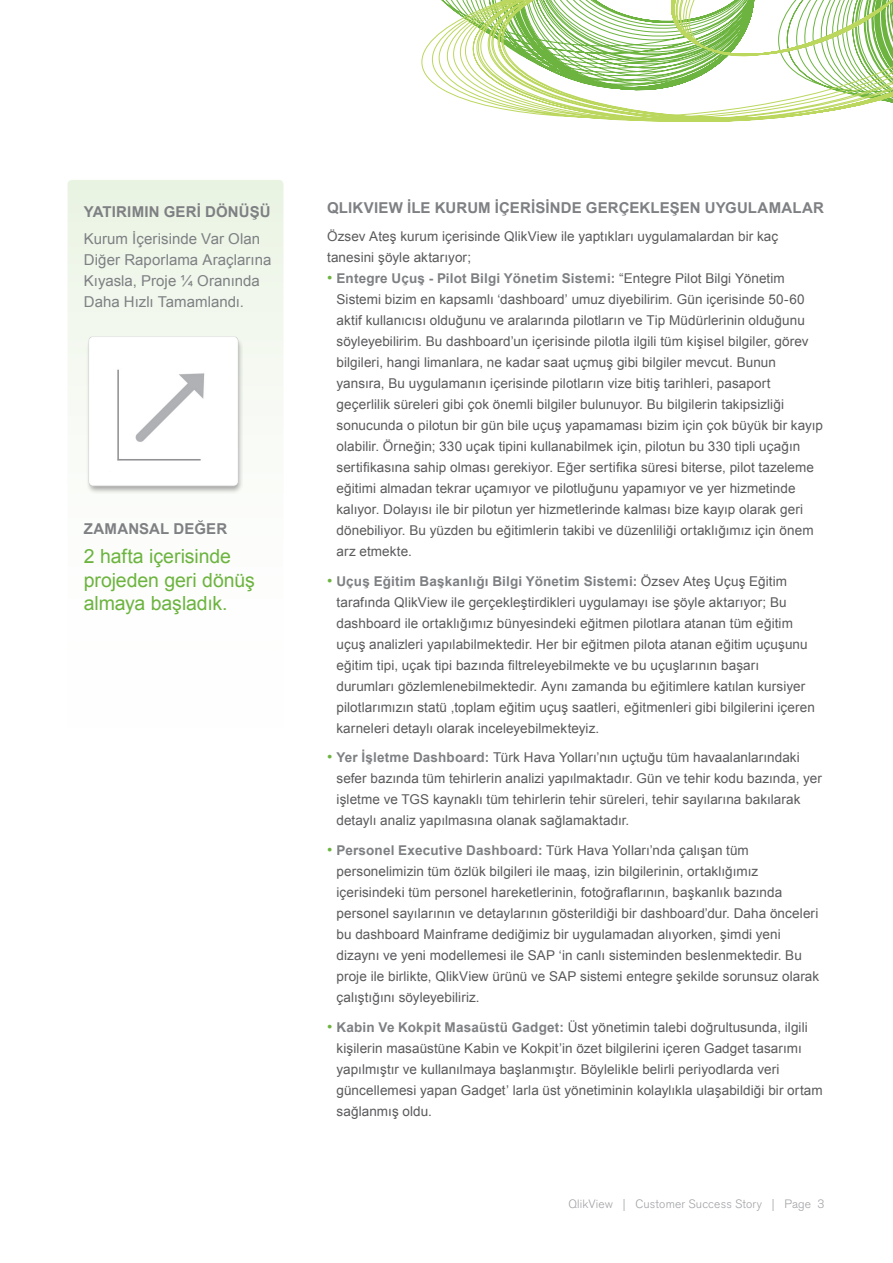
<style>
.page{position:relative;width:893px;height:1263px;background:#fff}
.page>*{position:absolute;margin:0;border:0;box-sizing:border-box;transform-origin:0 0}
.HEADER_5_-_Grey_Caps{font:19.5px/23.4px "Arial";letter-spacing:-.005em;color:#6cb43f}
.HEADER_5_-_Grey_Caps-2{font:15px/21px "Arial";color:#7e8083}
.HEADER_5_-_Grey_Caps-3{font:700 15px "Arial";letter-spacing:.01em;color:#7e8083}
.BODY{font:13.5px/21px "Arial";letter-spacing:.005em;color:#5a5a5d}
.PAGE_-_Footer{font:300 12px "Akzidenz Grotesk BQ";letter-spacing:.015em;color:#a0a1a5}
.s1{font-size:15px;color:#6cb43f}
.s2{font-weight:700;color:#7e8083}
</style>
<div class="page">
<svg style="left:421px;top:0;width:472px;height:122px"></svg>
<div style="left:68px;top:180px;width:216px;height:589px;background:linear-gradient(to bottom,#edf5e7,#fff);border-radius:4px"></div>
<img style="left:84px;top:335px;width:159px;height:159px">
<img style="left:88px;top:336px;width:150px;height:150px">
<p class="HEADER_5_-_Grey_Caps-3" style="left:84px;top:202px;width:188px">YATIRIMIN GERI DÖNÜŞÜ</p>
<p class="HEADER_5_-_Grey_Caps-2" style="left:84px;top:229px;width:189px">Kurum İçerisinde Var Olan<br>Diğer Raporlama Araçlarına<br>Kıyasla, Proje ¼ Oranında<br>Daha Hızlı Tamamlandı.</p>
<p class="HEADER_5_-_Grey_Caps-3" style="left:84px;top:518px;width:145px">ZAMANSAL DEĞER</p>
<p class="HEADER_5_-_Grey_Caps" style="left:84px;top:545px;width:173px">2 hafta içerisinde projeden geri dönüş almaya başladık.</p>
<p class="HEADER_5_-_Grey_Caps-3" style="left:327px;top:198px;width:498px">QLIKVIEW ILE KURUM İÇERISINDE GERÇEKLEŞEN UYGULAMALAR</p>
<p class="BODY" style="left:327px;top:226px;width:453px">Özsev Ateş kurum içerisinde QlikView ile yaptıkları uygulamalardan bir kaç tanesini şöyle aktarıyor;</p>
<p class="BODY" style="left:336px;top:268px;width:488px;text-indent:-9px"><span class="s1">•</span> <span class="s2">Entegre Uçuş - Pilot Bilgi Yönetim Sistemi:</span> “Entegre Pilot Bilgi Yönetim Sistemi bizim en kapsamlı ‘dashboard’ umuz diyebilirim. Gün içerisinde 50-60 aktif kullanıcısı olduğunu ve aralarında pilotların ve Tip Müdürlerinin olduğunu söyleyebilirim. Bu dashboard’un içerisinde pilotla ilgili tüm kişisel bilgiler, görev bilgileri, hangi limanlara, ne kadar saat uçmuş gibi bilgiler mevcut. Bunun yansıra, Bu uygulamanın içerisinde pilotların vize bitiş tarihleri, pasaport geçerlilik süreleri gibi çok önemli bilgiler bulunuyor. Bu bilgilerin takipsizliği sonucunda o pilotun bir gün bile uçuş yapamaması bizim için çok büyük bir kayıp olabilir. Örneğin; 330 uçak tipini kullanabilmek için, pilotun bu 330 tipli uçağın sertifikasına sahip olması gerekiyor. Eğer sertifika süresi biterse, pilot tazeleme eğitimi almadan tekrar uçamıyor ve pilotluğunu yapamıyor ve yer hizmetinde kalıyor. Dolayısı ile bir pilotun yer hizmetlerinde kalması bize kayıp olarak geri dönebiliyor. Bu yüzden bu eğitimlerin takibi ve düzenliliği ortaklığımız için önem arz etmekte.</p>
<p class="BODY" style="left:336px;top:570px;width:480px;text-indent:-9px"><span class="s1">•</span> <span class="s2">Uçuş Eğitim Başkanlığı Bilgi Yönetim Sistemi:</span> Özsev Ateş Uçuş Eğitim tarafında QlikView ile gerçekleştirdikleri uygulamayı ise şöyle aktarıyor; Bu dashboard ile ortaklığımız bünyesindeki eğitmen pilotlara atanan tüm eğitim uçuş analizleri yapılabilmektedir. Her bir eğitmen pilota atanan eğitim uçuşunu eğitim tipi, uçak tipi bazında filtreleyebilmekte ve bu uçuşlarının başarı durumları gözlemlenebilmektedir. Aynı zamanda bu eğitimlere katılan kursiyer pilotlarımızın statü ,toplam eğitim uçuş saatleri, eğitmenleri gibi bilgilerini içeren karneleri detaylı olarak inceleyebilmekteyiz.</p>
<p class="BODY" style="left:336px;top:747px;width:487px;text-indent:-9px"><span class="s1">•</span> <span class="s2">Yer İşletme Dashboard:</span> Türk Hava Yolları’nın uçtuğu tüm havaalanlarındaki sefer bazında tüm tehirlerin analizi yapılmaktadır. Gün ve tehir kodu bazında, yer işletme ve TGS kaynaklı tüm tehirlerin tehir süreleri, tehir sayılarına bakılarak detaylı analiz yapılmasına olanak sağlamaktadır.</p>
<p class="BODY" style="left:336px;top:840px;width:484px;text-indent:-9px"><span class="s1">•</span> <span class="s2">Personel Executive Dashboard:</span> Türk Hava Yolları’nda çalışan tüm personelimizin tüm özlük bilgileri ile maaş, izin bilgilerinin, ortaklığımız içerisindeki tüm personel hareketlerinin, fotoğraflarının, başkanlık bazında personel sayılarının ve detaylarının gösterildiği bir dashboard’dur. Daha önceleri bu dashboard Mainframe dediğimiz bir uygulamadan alıyorken, şimdi yeni dizaynı ve yeni modellemesi ile SAP ‘in canlı sisteminden beslenmektedir. Bu proje ile birlikte, QlikView ürünü ve SAP sistemi entegre şekilde sorunsuz olarak çalıştığını söyleyebiliriz.</p>
<p class="BODY" style="left:336px;top:1016px;width:488px;text-indent:-9px"><span class="s1">•</span> <span class="s2">Kabin Ve Kokpit Masaüstü Gadget:</span> Üst yönetimin talebi doğrultusunda, ilgili kişilerin masaüstüne Kabin ve Kokpit’in özet bilgilerini içeren Gadget tasarımı yapılmıştır ve kullanılmaya başlanmıştır. Böylelikle belirli periyodlarda veri güncellemesi yapan Gadget’ larla üst yönetiminin kolaylıkla ulaşabildiği bir ortam sağlanmış oldu.</p>
<p class="PAGE_-_Footer" style="left:568px;top:1197px;width:258px">QlikView | Customer Success Story | Page 3</p>
</div>
